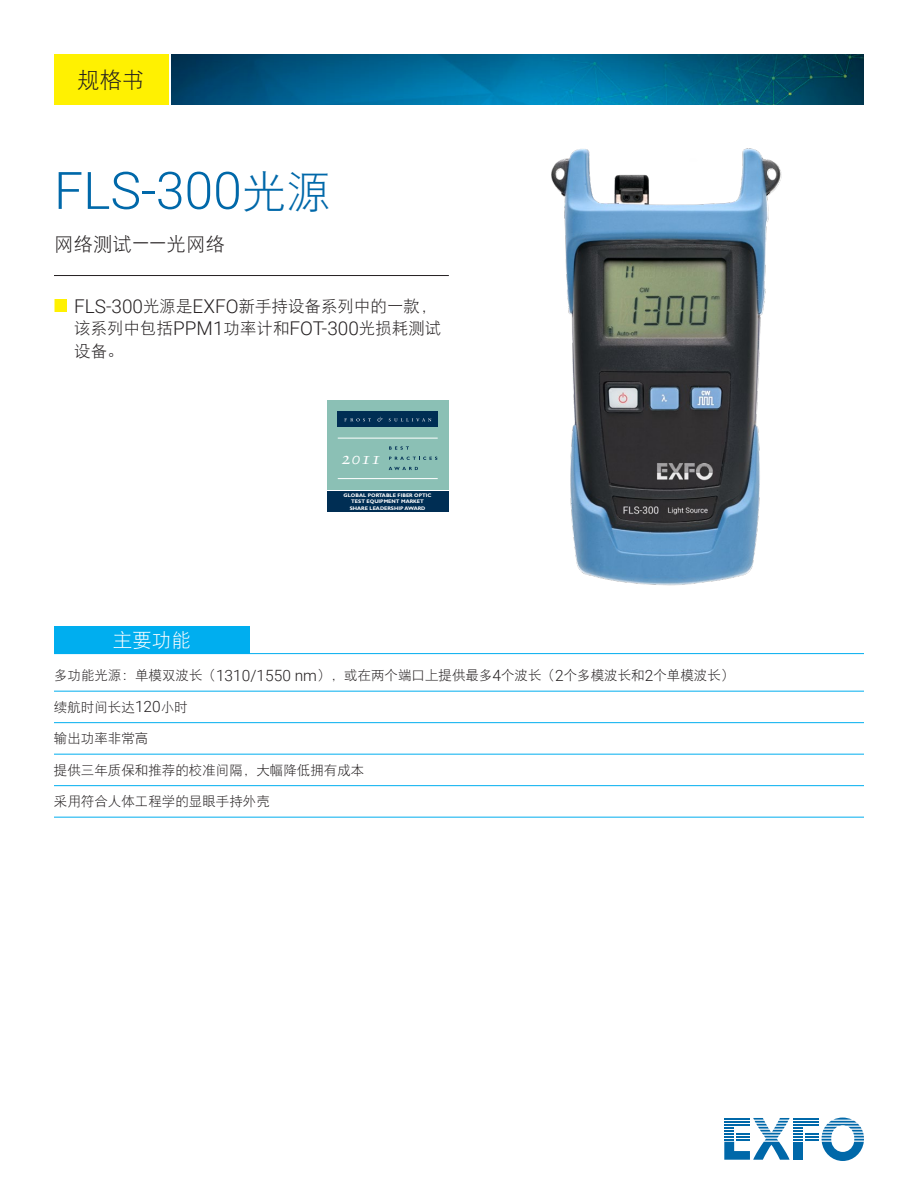
<style>
.page{position:relative;width:918px;height:1188px;background:#fff}
.page>*{position:absolute;margin:0;border:0;box-sizing:border-box;transform-origin:0 0}
.t1{font:300 51.75px "Roboto";color:#0068a9}
.t2{font:22.5px "DF Hei W3";color:#231f20}
.t3{font:19.5px "DF Hei W3";color:#231f20}
.t4{font:19.5px "DF Hei W3";color:#fff}
.t5{font:18.15px "Sabon Italic Os F";color:#fff}
.t6{font:16.5px/22.5px "DF Hei W3";color:#231f20}
.t7{font:13.5px "DF Hei W3";color:#231f20}
.t8{font:700 5.25px/6.1px "Gill Sans";color:#fff;text-align:center}
.s1{font-family:"DF Hei W3";font-weight:400;font-size:45px}
.s2{font-family:"Roboto";font-weight:300;font-size:22.35px}
.s3{font-family:"Roboto";font-weight:300;font-size:18.9px}
.s4{font-family:"Roboto";font-weight:300;font-size:15.6px}
</style>
<div class="page">
<img style="left:172px;top:54px;width:692px;height:51px">
<div style="left:54px;top:54px;width:114px;height:51px;background:#fff101"></div>
<svg style="left:724px;top:1118px;width:140px;height:43px"></svg>
<hr style="left:724px;top:1124px;width:26px;height:2px;background:#0068a9">
<div style="left:327px;top:401px;width:122px;height:89px;background:#8bc0b5"></div>
<div style="left:327px;top:491px;width:122px;height:21px;background:#002e54"></div>
<div style="left:338px;top:412px;width:100px;height:15px;background:#002e54"></div>
<svg style="left:344px;top:418px;width:27px;height:3px"></svg>
<svg style="left:377px;top:417px;width:6px;height:4px"></svg>
<svg style="left:389px;top:418px;width:42px;height:3px"></svg>
<hr style="left:338px;top:478px;width:100px;height:1px;background:#fff">
<hr style="left:338px;top:438px;width:100px;height:1px;background:#fff">
<svg style="left:389px;top:446px;width:20px;height:4px"></svg>
<svg style="left:389px;top:457px;width:48px;height:3px"></svg>
<svg style="left:389px;top:467px;width:29px;height:3px"></svg>
<img style="left:551px;top:148px;width:231px;height:438px">
<hr style="left:54px;top:275px;width:395px;height:1px;background:#231f20">
<div style="left:54px;top:299px;width:13px;height:13px;background:#fff101"></div>
<hr style="left:54px;top:291px;width:1px;height:75px;background:#fff">
<hr style="left:54px;top:691px;width:810px;height:1px;background:#00aeef">
<hr style="left:54px;top:722px;width:810px;height:1px;background:#00aeef">
<hr style="left:54px;top:754px;width:810px;height:1px;background:#00aeef">
<hr style="left:54px;top:785px;width:810px;height:1px;background:#00aeef">
<hr style="left:54px;top:817px;width:810px;height:1px;background:#00aeef">
<div style="left:54px;top:626px;width:196px;height:28px;background:#00aeef"></div>
<hr style="left:250px;top:653px;width:614px;height:1px;background:#00aeef">
<h2 class="t2" style="left:77px;top:68px;width:69px">规格书</h2>
<h1 class="t1" style="left:54px;top:154px;width:279px">FLS-300<span class="s1">光源</span></h1>
<h3 class="t3" style="left:54px;top:234px;width:173px">网络测试<span class="s2">——</span>光网络</h3>
<p class="t6" style="left:74px;top:295px;width:369px"><span class="s3">FLS-300</span>光源是<span class="s3">EXFO</span>新手持设备系列中的一款，该系列中包括<span class="s3">PPM1</span>功率计和<span class="s3">FOT-300</span>光损耗测试设备。</p>
<h3 class="t4" style="left:113px;top:630px;width:79px">主要功能</h3>
<h3 class="t5" style="left:341px;top:447px;width:42px">2011</h3>
<p class="t8" style="left:344px;top:492px;width:90px">GLOBAL PORTABLE FIBER OPTIC<br>TEST EQUIPMENT MARKET<br>SHARE LEADERSHIP AWARD</p>
<p class="t7" style="left:54px;top:669px;width:682px">多功能光源：单模双波长（<span class="s4">1310/1550 nm</span>），或在两个端口上提供最多<span class="s4">4</span>个波长（<span class="s4">2</span>个多模波长和<span class="s4">2</span>个单模波长）</p>
<p class="t7" style="left:54px;top:700px;width:135px">续航时间长达<span class="s4">120</span>小时</p>
<p class="t7" style="left:54px;top:732px;width:96px">输出功率非常高</p>
<p class="t7" style="left:54px;top:763px;width:312px">提供三年质保和推荐的校准间隔，大幅降低拥有成本</p>
<p class="t7" style="left:54px;top:795px;width:218px">采用符合人体工程学的显眼手持外壳</p>
</div>
